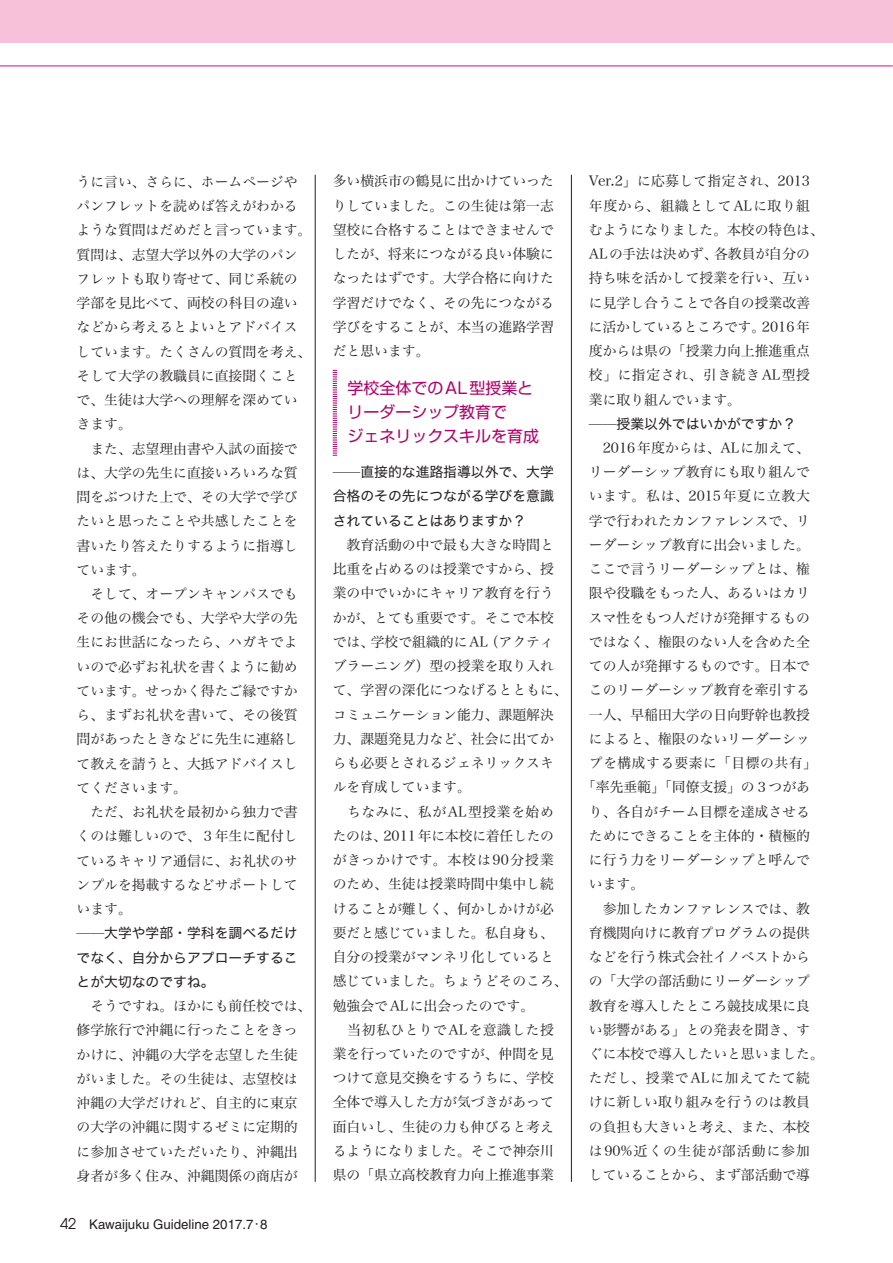
<style>
.page{position:relative;width:893px;height:1263px;background:#fff}
.page>*{position:absolute;margin:0;border:0;box-sizing:border-box;transform-origin:0 0}
.t1{font:15.9px "Shin Go Pro";color:#b0016a}
.t2{font:13.8px/24.3px "Hira Min Std W3";color:#231f20}
.t3{font:13.8px/24.3px "Hira Kaku Std W4";color:#231f20;text-align:justify}
.t4{font:13.8px "Hira Min Std W3";letter-spacing:.05em;color:#231f20}
.t5{font:13.8px "Hira Min Std W3";letter-spacing:.04em;color:#231f20}
.t6{font:13.35px "Helvetica";color:#231f20}
.s1{font-family:"Hira Min Std W3"}
.s2{font-family:"Avant Garde";font-size:14.85px}
.s3{font-family:"Gothic BBB Pro";font-weight:500}
</style>
<div class="page">
<div style="left:0;top:0;width:893px;height:43px;background:#f7c1d9"></div>
<hr style="left:0;top:66px;width:893px;height:1px;background:#ed028c">
<hr style="left:315px;top:175px;width:1px;height:1007px;background:#231f20">
<hr style="left:571px;top:175px;width:1px;height:1007px;background:#231f20">
<svg style="left:333px;top:370px;width:4px;height:86px"></svg>
<p class="t2" style="left:77px;top:169px;width:236px">うに言い、さらに、ホームページやパンフレットを読めば答えがわかるような質問はだめだと言っています。質問は、志望大学以外の大学のパンフレットも取り寄せて、同じ系統の学部を見比べて、両校の科目の違いなどから考えるとよいとアドバイスしています。たくさんの質問を考え、そして大学の教職員に直接聞くことで、生徒は大学への理解を深めていきます。</p>
<p class="t2" style="left:77px;top:436px;width:223px;text-align:justify">　また、志望理由書や入試の面接では、大学の先生に直接いろいろな質問をぶつけた上で、その大学で学びたいと思ったことや共感したことを書いたり答えたりするように指導しています。</p>
<p class="t2" style="left:77px;top:581px;width:223px;text-align:justify">　そして、オープンキャンパスでもその他の機会でも、大学や大学の先生にお世話になったら、ハガキでよいので必ずお礼状を書くように勧めています。せっかく得たご縁ですから、まずお礼状を書いて、その後質問があったときなどに先生に連絡して教えを請うと、大抵アドバイスしてくださいます。</p>
<p class="t2" style="left:77px;top:799px;width:223px;text-align:justify">　ただ、お礼状を最初から独力で書くのは難しいので、３年生に配付しているキャリア通信に、お礼状のサンプルを掲載するなどサポートしています。</p>
<p class="t3" style="left:77px;top:921px;width:223px"><span class="s1">——</span>大学や学部・学科を調べるだけでなく、自分からアプローチすることが大切なのですね。</p>
<p class="t2" style="left:77px;top:993px;width:236px">　そうですね。ほかにも前任校では、修学旅行で沖縄に行ったことをきっかけに、沖縄の大学を志望した生徒がいました。その生徒は、志望校は沖縄の大学だけれど、自主的に東京の大学の沖縄に関するゼミに定期的に参加させていただいたり、沖縄出身者が多く住み、沖縄関係の商店が</p>
<p class="t6" style="left:60px;top:1216px;width:209px"><span class="s2">42</span> Kawaijuku Guideline 2017.7<span class="s3">･</span>8</p>
<p class="t2" style="left:333px;top:169px;width:223px;text-align:justify">多い横浜市の鶴見に出かけていったりしていました。この生徒は第一志望校に合格することはできませんでしたが、将来につながる良い体験になったはずです。大学合格に向けた学習だけでなく、その先につながる学びをすることが、本当の進路学習だと思います。</p>
<p class="t1" style="left:348px;top:375px;width:187px">学校全体でのAL型授業と</p>
<p class="t1" style="left:348px;top:399px;width:161px">リーダーシップ教育で</p>
<p class="t1" style="left:348px;top:423px;width:193px">ジェネリックスキルを育成</p>
<p class="t3" style="left:333px;top:460px;width:223px"><span class="s1">——</span>直接的な進路指導以外で、大学合格のその先につながる学びを意識されていることはありますか？</p>
<p class="t2" style="left:333px;top:532px;width:236px">　教育活動の中で最も大きな時間と比重を占めるのは授業ですから、授業の中でいかにキャリア教育を行うかが、とても重要です。そこで本校では、学校で組織的にAL（アクティブラーニング）型の授業を取り入れて、学習の深化につなげるとともに、コミュニケーション能力、課題解決力、課題発見力など、社会に出てからも必要とされるジェネリックスキルを育成しています。</p>
<p class="t2" style="left:333px;top:799px;width:236px">　ちなみに、私がAL型授業を始めたのは、2011年に本校に着任したのがきっかけです。本校は90分授業のため、生徒は授業時間中集中し続けることが難しく、何かしかけが必要だと感じていました。私自身も、自分の授業がマンネリ化していると感じていました。ちょうどそのころ、勉強会でALに出会ったのです。</p>
<p class="t2" style="left:333px;top:1017px;width:223px;text-align:justify">　当初私ひとりでALを意識した授業を行っていたのですが、仲間を見つけて意見交換をするうちに、学校全体で導入した方が気づきがあって面白いし、生徒の力も伸びると考えるようになりました。そこで神奈川県の「県立高校教育力向上推進事業</p>
<p class="t2" style="left:589px;top:169px;width:236px">Ver.2」に応募して指定され、2013年度から、組織としてALに取り組むようになりました。本校の特色は、<br>ALの手法は決めず、各教員が自分の持ち味を活かして授業を行い、互いに見学し合うことで各自の授業改善に活かしているところです。2016年度からは県の「授業力向上推進重点校」に指定され、引き続きAL型授業に取り組んでいます。</p>
<p class="t3" style="left:589px;top:411px;width:209px"><span class="s1">——</span>授業以外ではいかがですか？</p>
<p class="t2" style="left:589px;top:435px;width:223px">　2016年度からは、ALに加えて、</p>
<p class="t2" style="left:589px;top:459px;width:223px">リーダーシップ教育にも取り組んで</p>
<p class="t4" style="left:589px;top:486px;width:223px">います。私は、2015年夏に立教大</p>
<p class="t2" style="left:589px;top:508px;width:223px">学で行われたカンファレンスで、リ</p>
<p class="t2" style="left:589px;top:532px;width:223px">ーダーシップ教育に出会いました。</p>
<p class="t2" style="left:589px;top:556px;width:223px">ここで言うリーダーシップとは、権</p>
<p class="t2" style="left:589px;top:581px;width:223px">限や役職をもった人、あるいはカリ</p>
<p class="t2" style="left:589px;top:605px;width:223px">スマ性をもつ人だけが発揮するもの</p>
<p class="t2" style="left:589px;top:629px;width:223px">ではなく、権限のない人を含めた全</p>
<p class="t2" style="left:589px;top:653px;width:223px">ての人が発揮するものです。日本で</p>
<p class="t2" style="left:589px;top:678px;width:223px">このリーダーシップ教育を牽引する</p>
<p class="t2" style="left:589px;top:702px;width:223px">一人、早稲田大学の日向野幹也教授</p>
<p class="t2" style="left:589px;top:726px;width:223px">によると、権限のないリーダーシッ</p>
<p class="t5" style="left:589px;top:753px;width:230px">プを構成する要素に「目標の共有」</p>
<p class="t2" style="left:582px;top:775px;width:230px">「率先垂範」「同僚支援」の３つがあ</p>
<p class="t2" style="left:589px;top:799px;width:223px">り、各自がチーム目標を達成させる</p>
<p class="t2" style="left:589px;top:823px;width:223px">ためにできることを主体的・積極的</p>
<p class="t2" style="left:589px;top:847px;width:223px">に行う力をリーダーシップと呼んで</p>
<p class="t2" style="left:589px;top:872px;width:57px">います。</p>
<p class="t2" style="left:589px;top:896px;width:236px">　参加したカンファレンスでは、教育機関向けに教育プログラムの提供などを行う株式会社イノベストからの「大学の部活動にリーダーシップ教育を導入したところ競技成果に良い影響がある」との発表を聞き、すぐに本校で導入したいと思いました。ただし、授業でALに加えてたて続けに新しい取り組みを行うのは教員の負担も大きいと考え、また、本校は90%近くの生徒が部活動に参加していることから、まず部活動で導</p>
</div>
